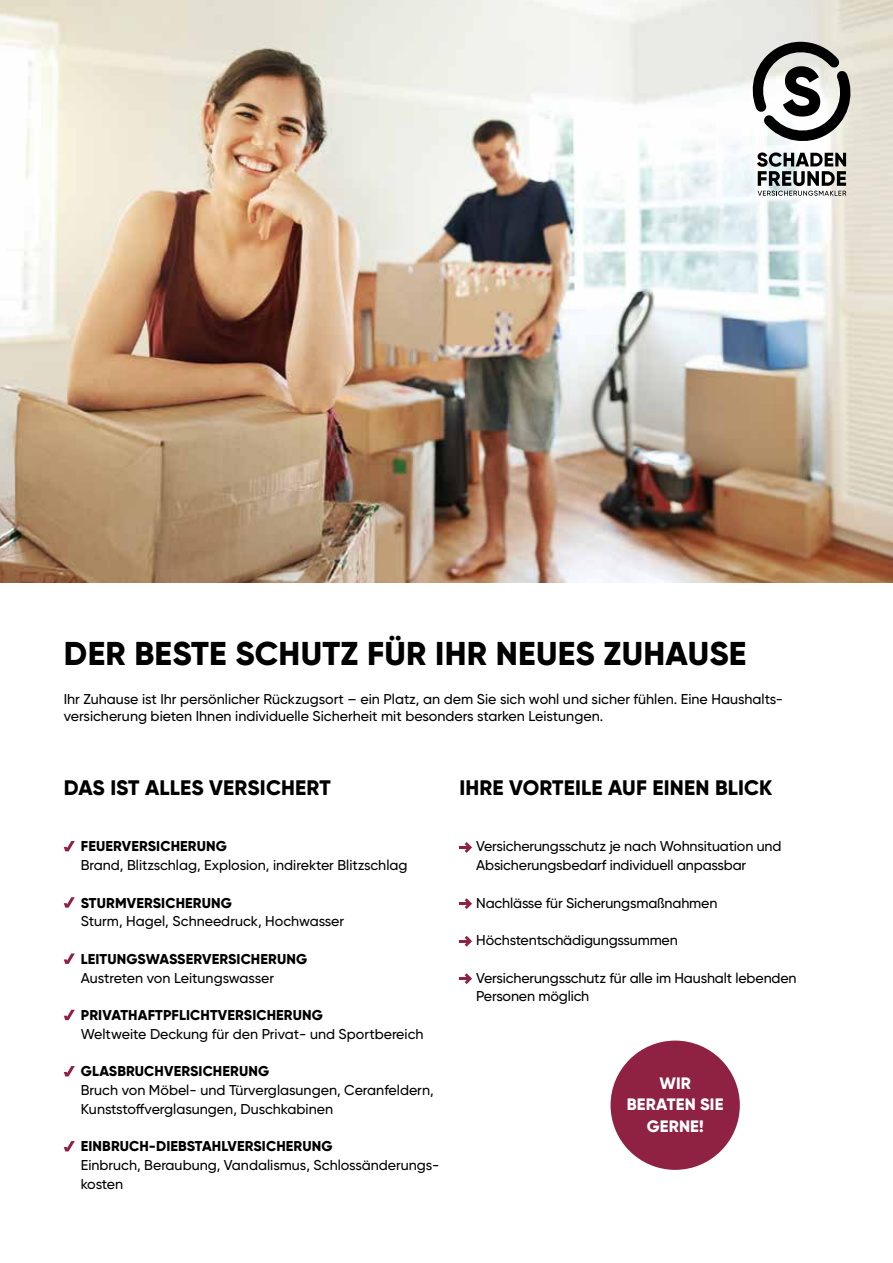
<style>
.page{position:relative;width:893px;height:1263px;background:#fff}
.page>*{position:absolute;margin:0;border:0;box-sizing:border-box;transform-origin:0 0}
.t1{font:800 33px "Gilroy";letter-spacing:.01em;color:#000}
.t2{font:800 21px "Gilroy";letter-spacing:.01em;color:#000}
.t3{font:800 16.5px/21.5px "Gilroy";letter-spacing:.01em;color:#fff;text-align:center}
.t4{font:500 14.25px/18.8px "Gilroy";color:#000}
.t5{font:800 14.25px "Gilroy";letter-spacing:.01em;color:#000}
</style>
<div class="page">
<img style="left:0;top:0;width:893px;height:583px">
<svg style="left:753px;top:42px;width:97px;height:104px"></svg>
<svg style="left:757px;top:152px;width:89px;height:44px"></svg>
<svg style="left:64px;top:841px;width:11px;height:10px"></svg>
<svg style="left:64px;top:897px;width:11px;height:11px"></svg>
<svg style="left:64px;top:953px;width:11px;height:11px"></svg>
<svg style="left:64px;top:1010px;width:11px;height:10px"></svg>
<svg style="left:64px;top:1066px;width:11px;height:10px"></svg>
<svg style="left:64px;top:1141px;width:11px;height:10px"></svg>
<svg style="left:459px;top:842px;width:13px;height:11px"></svg>
<svg style="left:459px;top:898px;width:13px;height:11px"></svg>
<svg style="left:459px;top:935px;width:13px;height:12px"></svg>
<svg style="left:459px;top:973px;width:13px;height:11px"></svg>
<div style="left:611px;top:1040px;width:129px;height:130px;background:#8f2243;border-radius:50%"></div>
<h1 class="t1" style="left:64px;top:633px;width:684px">DER BESTE SCHUTZ FÜR IHR NEUES ZUHAUSE</h1>
<p class="t4" style="left:64px;top:690px;width:721px;line-height:17.1px">Ihr Zuhause ist Ihr persönlicher Rückzugsort – ein Platz, an dem Sie sich wohl und sicher fühlen. Eine Haushalts&shy;versicherung bieten Ihnen individuelle Sicherheit mit besonders starken Leistungen.</p>
<h2 class="t2" style="left:64px;top:774px;width:268px">DAS IST ALLES VERSICHERT</h2>
<p class="t5" style="left:81px;top:837px;width:148px">FEUERVERSICHERUNG</p>
<p class="t4" style="left:81px;top:856px;width:328px">Brand, Blitzschlag, Explosion, indirekter Blitzschlag</p>
<p class="t5" style="left:81px;top:894px;width:153px">STURMVERSICHERUNG</p>
<p class="t4" style="left:81px;top:912px;width:265px">Sturm, Hagel, Schneedruck, Hochwasser</p>
<p class="t5" style="left:81px;top:950px;width:228px">LEITUNGSWASSERVERSICHERUNG</p>
<p class="t4" style="left:81px;top:968px;width:195px">Austreten von Leitungswasser</p>
<p class="t5" style="left:81px;top:1006px;width:244px">PRIVATHAFTPFLICHTVERSICHERUNG</p>
<p class="t4" style="left:81px;top:1024px;width:344px">Weltweite Deckung für den Privat- und Sportbereich</p>
<p class="t5" style="left:81px;top:1062px;width:190px">GLASBRUCHVERSICHERUNG</p>
<p class="t4" style="left:81px;top:1081px;width:354px">Bruch von Möbel- und Türverglasungen, Ceranfeldern,<br>Kunststoffverglasungen, Duschkabinen</p>
<p class="t5" style="left:81px;top:1137px;width:253px">EINBRUCH-DIEBSTAHLVERSICHERUNG</p>
<p class="t4" style="left:81px;top:1156px;width:360px">Einbruch, Beraubung, Vandalismus, Schlossänderungs&shy;kosten</p>
<h2 class="t2" style="left:459px;top:774px;width:315px">IHRE VORTEILE AUF EINEN BLICK</h2>
<p class="t4" style="left:476px;top:837px;width:307px">Versicherungsschutz je nach Wohnsituation und<br>Absicherungsbedarf individuell anpassbar</p>
<p class="t4" style="left:476px;top:893px;width:243px">Nachlässe für Sicherungsmaßnahmen</p>
<p class="t4" style="left:476px;top:931px;width:203px">Höchstentschädigungssummen</p>
<p class="t4" style="left:476px;top:968px;width:322px">Versicherungsschutz für alle im Haushalt lebenden<br>Personen möglich</p>
<p class="t3" style="left:627px;top:1072px;width:98px">WIR<br>BERATEN SIE<br>GERNE!</p>
</div>
